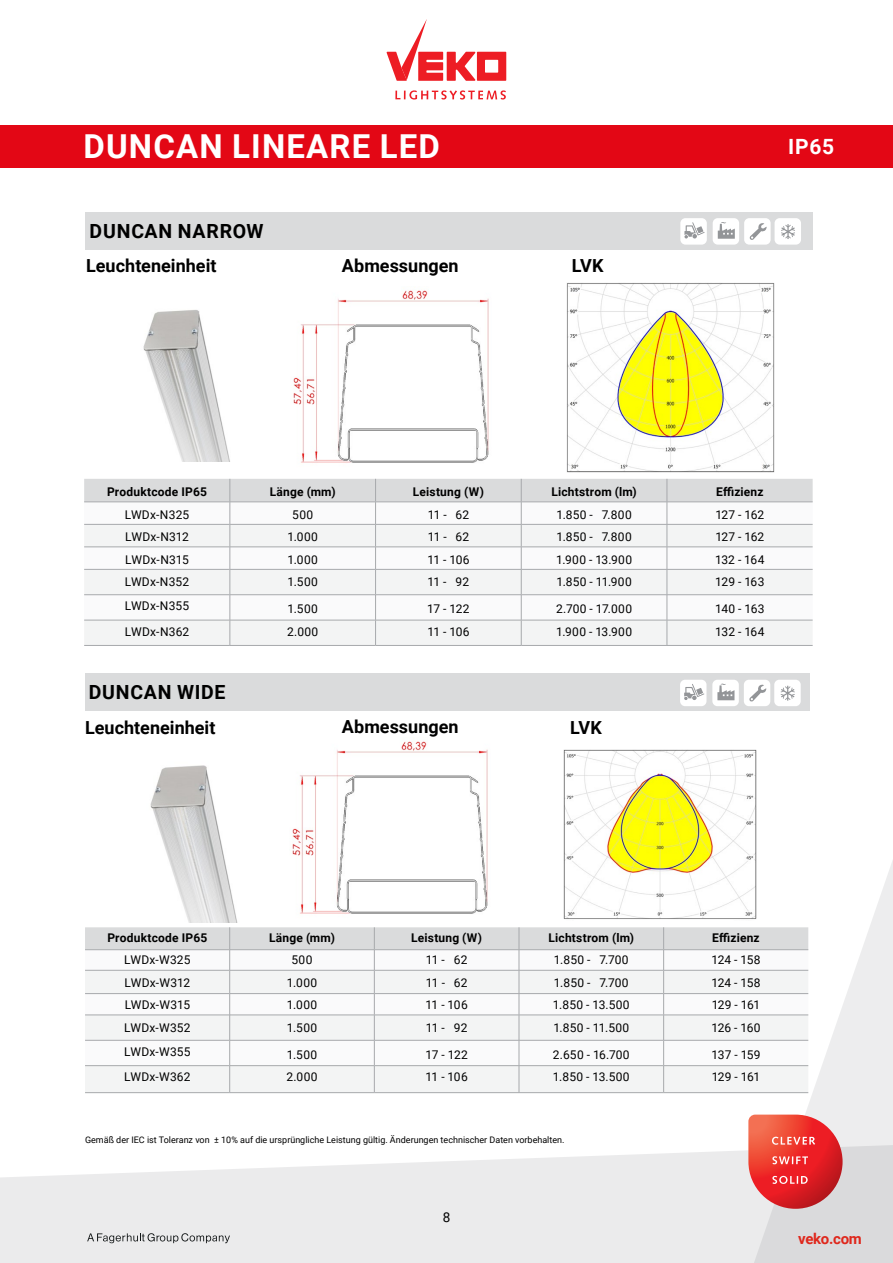
<style>
.page{position:relative;width:893px;height:1263px;background:#fff}
.page>*{position:absolute;margin:0;border:0;box-sizing:border-box;transform-origin:0 0}
.t1{font:700 33px "Roboto";letter-spacing:.035em;color:#fff}
.t2{font:700 21px "Roboto";color:#fff}
.t3{font:700 19.5px "Roboto";letter-spacing:.04em;color:#000}
.t4{font:700 18px "Roboto";color:#000}
.t5{font:italic 700 18px "Linotype Syntax W01";letter-spacing:-.01em;color:#000}
.t6{font:700 15px "Roboto";letter-spacing:-.02em;color:#df271c}
.t7{font:13.5px "Roboto";color:#000}
.t8{font:12px "Roboto";letter-spacing:.015em;color:#000}
.t9{font:700 12px "Roboto";letter-spacing:.015em;color:#000}
.t10{font:9px "Roboto";color:#000}
.s1{font-family:"Syntax LT Std";font-style:normal}
</style>
<div class="page">
<svg style="left:0;top:1150px;width:748px;height:113px;background:#ededee"></svg>
<svg style="left:748px;top:822px;width:145px;height:441px"></svg>
<svg style="left:395px;top:90px;width:111px;height:10px"></svg>
<svg style="left:386px;top:19px;width:120px;height:62px"></svg>
<svg style="left:748px;top:1114px;width:94px;height:95px;background:#e65653"></svg>
<svg style="left:87px;top:1233px;width:143px;height:10px"></svg>
<div style="left:0;top:125px;width:893px;height:43px;background:#e30715"></div>
<img style="left:567px;top:283px;width:208px;height:190px">
<img style="left:143px;top:310px;width:87px;height:152px">
<img style="left:564px;top:749px;width:192px;height:172px">
<img style="left:150px;top:765px;width:87px;height:157px">
<div style="left:85px;top:212px;width:728px;height:38px;background:#dadbdc"></div>
<div style="left:680px;top:218px;width:27px;height:27px;background:#fff;border-radius:5px"></div>
<svg style="left:684px;top:222px;width:21px;height:16px"></svg>
<div style="left:713px;top:218px;width:26px;height:27px;background:#fff;border-radius:5px"></div>
<svg style="left:718px;top:222px;width:17px;height:17px"></svg>
<div style="left:775px;top:218px;width:26px;height:27px;background:#fff;border-radius:5px"></div>
<svg style="left:781px;top:224px;width:14px;height:15px"></svg>
<div style="left:744px;top:218px;width:27px;height:27px;background:#fff;border-radius:5px"></div>
<svg style="left:749px;top:223px;width:18px;height:17px"></svg>
<div style="left:85px;top:673px;width:725px;height:38px;background:#dadbdc"></div>
<div style="left:680px;top:680px;width:26px;height:26px;background:#fff;border-radius:5px"></div>
<svg style="left:684px;top:684px;width:20px;height:16px"></svg>
<div style="left:712px;top:680px;width:27px;height:26px;background:#fff;border-radius:5px"></div>
<svg style="left:717px;top:684px;width:17px;height:16px"></svg>
<div style="left:774px;top:680px;width:27px;height:26px;background:#fff;border-radius:5px"></div>
<svg style="left:781px;top:686px;width:14px;height:15px"></svg>
<div style="left:744px;top:680px;width:26px;height:26px;background:#fff;border-radius:5px"></div>
<svg style="left:749px;top:684px;width:17px;height:18px"></svg>
<img style="left:292px;top:741px;width:196px;height:173px">
<img style="left:293px;top:290px;width:196px;height:173px">
<hr style="left:230px;top:645px;width:146px;height:1px;background:#a7a9ac">
<hr style="left:376px;top:645px;width:145px;height:1px;background:#a7a9ac">
<hr style="left:521px;top:645px;width:146px;height:1px;background:#a7a9ac">
<hr style="left:667px;top:645px;width:146px;height:1px;background:#a7a9ac">
<hr style="left:84px;top:645px;width:146px;height:1px;background:#a7a9ac">
<svg style="left:84px;top:479px;width:729px;height:166px"></svg>
<hr style="left:230px;top:1092px;width:144px;height:1px;background:#a7a9ac">
<hr style="left:374px;top:1092px;width:145px;height:1px;background:#a7a9ac">
<hr style="left:519px;top:1092px;width:145px;height:1px;background:#a7a9ac">
<hr style="left:664px;top:1092px;width:144px;height:1px;background:#a7a9ac">
<hr style="left:85px;top:1092px;width:145px;height:1px;background:#a7a9ac">
<svg style="left:85px;top:927px;width:723px;height:165px"></svg>
<h1 class="t1" style="left:83px;top:123px;width:358px">DUNCAN LINEARE LED</h1>
<h3 class="t3" style="left:90px;top:217px;width:175px">DUNCAN NARROW</h3>
<h3 class="t5" style="left:87px;top:220px;width:161px">DUNCAN <span class="s1">NARROW</span></h3>
<h3 class="t4" style="left:86px;top:253px;width:132px">Leuchteneinheit</h3>
<h3 class="t4" style="left:342px;top:253px;width:118px">Abmessungen</h3>
<h3 class="t4" style="left:572px;top:253px;width:33px">LVK</h3>
<h2 class="t2" style="left:788px;top:132px;width:47px">IP65</h2>
<p class="t9" style="left:107px;top:484px;width:101px">Produktcode IP65</p>
<p class="t9" style="left:270px;top:484px;width:67px">Länge (mm)</p>
<p class="t9" style="left:413px;top:484px;width:73px">Leistung (W)</p>
<p class="t9" style="left:551px;top:484px;width:87px">Lichtstrom (lm)</p>
<p class="t9" style="left:716px;top:484px;width:49px">Effizienz</p>
<p class="t8" style="left:125px;top:506px;width:66px">LWDx-N325</p>
<p class="t8" style="left:292px;top:506px;width:22px">500</p>
<p class="t8" style="left:428px;top:506px;width:43px">11 - 62</p>
<p class="t8" style="left:556px;top:506px;width:77px">1.850 - 7.800</p>
<p class="t8" style="left:715px;top:506px;width:50px">127 - 162</p>
<p class="t8" style="left:125px;top:529px;width:65px">LWDx-N312</p>
<p class="t8" style="left:287px;top:529px;width:32px">1.000</p>
<p class="t8" style="left:428px;top:529px;width:43px">11 - 62</p>
<p class="t8" style="left:556px;top:529px;width:77px">1.850 - 7.800</p>
<p class="t8" style="left:715px;top:529px;width:50px">127 - 162</p>
<p class="t8" style="left:125px;top:551px;width:65px">LWDx-N315</p>
<p class="t8" style="left:287px;top:551px;width:32px">1.000</p>
<p class="t8" style="left:427px;top:551px;width:44px">11 - 106</p>
<p class="t8" style="left:556px;top:551px;width:77px">1.900 - 13.900</p>
<p class="t8" style="left:715px;top:551px;width:51px">132 - 164</p>
<p class="t8" style="left:125px;top:574px;width:66px">LWDx-N352</p>
<p class="t8" style="left:288px;top:574px;width:32px">1.500</p>
<p class="t8" style="left:428px;top:574px;width:43px">11 - 92</p>
<p class="t8" style="left:556px;top:574px;width:77px">1.850 - 11.900</p>
<p class="t8" style="left:715px;top:574px;width:51px">129 - 163</p>
<p class="t8" style="left:125px;top:598px;width:66px">LWDx-N355</p>
<p class="t8" style="left:288px;top:601px;width:32px">1.500</p>
<p class="t8" style="left:427px;top:601px;width:44px">17 - 122</p>
<p class="t8" style="left:556px;top:601px;width:78px">2.700 - 17.000</p>
<p class="t8" style="left:715px;top:601px;width:51px">140 - 163</p>
<p class="t8" style="left:125px;top:623px;width:66px">LWDx-N362</p>
<p class="t8" style="left:287px;top:623px;width:33px">2.000</p>
<p class="t8" style="left:427px;top:623px;width:44px">11 - 106</p>
<p class="t8" style="left:556px;top:623px;width:77px">1.900 - 13.900</p>
<p class="t8" style="left:715px;top:623px;width:51px">132 - 164</p>
<h3 class="t3" style="left:89px;top:679px;width:138px">DUNCAN WIDE</h3>
<h3 class="t4" style="left:85px;top:714px;width:132px">Leuchteneinheit</h3>
<h3 class="t4" style="left:342px;top:714px;width:118px">Abmessungen</h3>
<h3 class="t4" style="left:570px;top:715px;width:33px">LVK</h3>
<p class="t9" style="left:107px;top:929px;width:101px">Produktcode IP65</p>
<p class="t9" style="left:269px;top:929px;width:67px">Länge (mm)</p>
<p class="t9" style="left:411px;top:929px;width:73px">Leistung (W)</p>
<p class="t9" style="left:549px;top:929px;width:87px">Lichtstrom (lm)</p>
<p class="t9" style="left:712px;top:929px;width:49px">Effizienz</p>
<p class="t8" style="left:124px;top:952px;width:68px">LWDx-W325</p>
<p class="t8" style="left:292px;top:952px;width:22px">500</p>
<p class="t8" style="left:426px;top:952px;width:43px">11 - 62</p>
<p class="t8" style="left:554px;top:952px;width:76px">1.850 - 7.700</p>
<p class="t8" style="left:711px;top:952px;width:51px">124 - 158</p>
<p class="t8" style="left:125px;top:974px;width:67px">LWDx-W312</p>
<p class="t8" style="left:287px;top:974px;width:32px">1.000</p>
<p class="t8" style="left:426px;top:974px;width:43px">11 - 62</p>
<p class="t8" style="left:554px;top:974px;width:76px">1.850 - 7.700</p>
<p class="t8" style="left:711px;top:974px;width:51px">124 - 158</p>
<p class="t8" style="left:125px;top:997px;width:67px">LWDx-W315</p>
<p class="t8" style="left:287px;top:997px;width:32px">1.000</p>
<p class="t8" style="left:426px;top:997px;width:44px">11 - 106</p>
<p class="t8" style="left:553px;top:997px;width:78px">1.850 - 13.500</p>
<p class="t8" style="left:712px;top:997px;width:50px">129 - 161</p>
<p class="t8" style="left:124px;top:1019px;width:68px">LWDx-W352</p>
<p class="t8" style="left:287px;top:1019px;width:32px">1.500</p>
<p class="t8" style="left:426px;top:1019px;width:43px">11 - 92</p>
<p class="t8" style="left:553px;top:1019px;width:77px">1.850 - 11.500</p>
<p class="t8" style="left:711px;top:1019px;width:51px">126 - 160</p>
<p class="t8" style="left:124px;top:1043px;width:68px">LWDx-W355</p>
<p class="t8" style="left:287px;top:1046px;width:32px">1.500</p>
<p class="t8" style="left:425px;top:1046px;width:44px">17 - 122</p>
<p class="t8" style="left:553px;top:1046px;width:78px">2.650 - 16.700</p>
<p class="t8" style="left:711px;top:1046px;width:50px">137 - 159</p>
<p class="t8" style="left:124px;top:1069px;width:68px">LWDx-W362</p>
<p class="t8" style="left:286px;top:1069px;width:33px">2.000</p>
<p class="t8" style="left:426px;top:1069px;width:44px">11 - 106</p>
<p class="t8" style="left:553px;top:1069px;width:78px">1.850 - 13.500</p>
<p class="t8" style="left:712px;top:1069px;width:50px">129 - 161</p>
<p class="t10" style="left:85px;top:1133px;width:481px">Gemäß der IEC ist Toleranz von ± 10% auf die ursprüngliche Leistung gültig. Änderungen technischer Daten vorbehalten.</p>
<p class="t7" style="left:443px;top:1207px;width:9px">8</p>
<p class="t6" style="left:798px;top:1228px;width:65px">veko.com</p>
</div>
